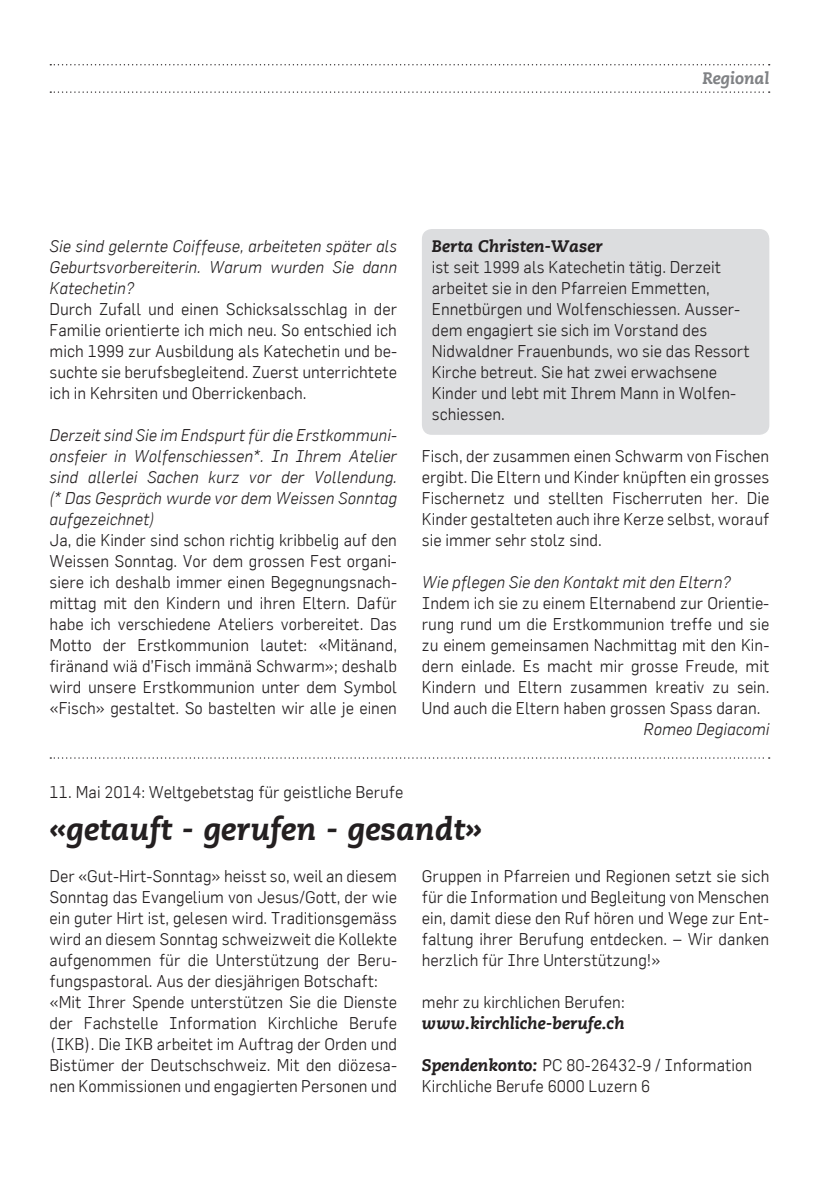
<style>
.page{position:relative;width:819px;height:1191px;background:#fff}
.page>*{position:absolute;margin:0;border:0;box-sizing:border-box;transform-origin:0 0}
.t1{font:italic 800 31.5px "Caecilia LT";color:#231f20}
.t2{font:300 16.62px/21px "Flama";color:#231f20;text-align:justify}
.t3{font:italic 300 16.62px/21px "Flama";color:#231f20;text-align:justify}
.t4{font:italic 800 16.62px "Caecilia LT";color:#231f20}
.t5{font:italic 800 16.62px "Caecilia LT";color:#808285}
.s1{font-family:"Caecilia LT";font-weight:800;font-style:italic}
</style>
<div class="page">
<svg style="left:50px;top:64px;width:719px;height:1px"></svg>
<svg style="left:50px;top:91px;width:719px;height:2px"></svg>
<div style="left:422px;top:229px;width:347px;height:206px;background:#dcdddf;border-radius:10px"></div>
<svg style="left:50px;top:757px;width:719px;height:1px"></svg>
<p class="t5" style="left:702px;top:68px;width:68px">Regional</p>
<p class="t3" style="left:50px;top:235px;width:349px">Sie sind gelernte Coiffeuse, arbeiteten später als Geburtsvorbereiterin. Warum wurden Sie dann Katechetin?</p>
<p class="t2" style="left:50px;top:298px;width:349px">Durch Zufall und einen Schicksalsschlag in der Familie orientierte ich mich neu. So entschied ich mich 1999 zur Ausbildung als Katechetin und be&shy;suchte sie berufsbegleitend. Zuerst unterrichtete ich in Kehrsiten und Oberrickenbach.</p>
<p class="t3" style="left:50px;top:424px;width:349px">Derzeit sind Sie im Endspurt für die Erstkommuni&shy;onsfeier in Wolfenschiessen*. In Ihrem Atelier sind allerlei Sachen kurz vor der Vollendung. (* Das Gespräch wurde vor dem Weissen Sonntag aufgezeichnet)</p>
<p class="t2" style="left:50px;top:529px;width:349px">Ja, die Kinder sind schon richtig kribbelig auf den Weissen Sonntag. Vor dem grossen Fest organi&shy;siere ich deshalb immer einen Begegnungsnach&shy;mittag mit den Kindern und ihren Eltern. Dafür habe ich verschiedene Ateliers vorbereitet. Das Motto der Erstkommunion lautet: «Mitänand, firänand wiä d’Fisch immänä Schwarm»; deshalb wird unsere Erstkommunion unter dem Symbol «Fisch» gestaltet. So bastelten wir alle je einen</p>
<p class="t4" style="left:432px;top:236px;width:172px">Berta Christen-Waser</p>
<p class="t2" style="left:432px;top:256px;width:319px;text-align:left">ist seit 1999 als Katechetin tätig. Derzeit arbeitet sie in den Pfarreien Emmetten, Ennetbürgen und Wolfenschiessen. Ausser&shy;dem engagiert sie sich im Vorstand des Nidwaldner Frauenbunds, wo sie das Ressort Kirche betreut. Sie hat zwei erwachsene Kinder und lebt mit Ihrem Mann in Wolfen&shy;schiessen.</p>
<p class="t2" style="left:422px;top:445px;width:349px">Fisch, der zusammen einen Schwarm von Fischen ergibt. Die Eltern und Kinder knüpften ein grosses Fischernetz und stellten Fischerruten her. Die Kinder gestalteten auch ihre Kerze selbst, worauf sie immer sehr stolz sind.</p>
<p class="t3" style="left:422px;top:571px;width:310px">Wie pflegen Sie den Kontakt mit den Eltern?</p>
<p class="t2" style="left:422px;top:592px;width:349px">Indem ich sie zu einem Elternabend zur Orientie&shy;rung rund um die Erstkommunion treffe und sie zu einem gemeinsamen Nachmittag mit den Kin&shy;dern einlade. Es macht mir grosse Freude, mit Kindern und Eltern zusammen kreativ zu sein.<br>Und auch die Eltern haben grossen Spass daran.</p>
<p class="t3" style="left:643px;top:718px;width:127px">Romeo Degiacomi</p>
<p class="t2" style="left:50px;top:781px;width:355px">11. Mai 2014: Weltgebetstag für geistliche Berufe</p>
<h1 class="t1" style="left:50px;top:810px;width:434px">«getauft - gerufen - gesandt»</h1>
<p class="t2" style="left:50px;top:865px;width:349px;text-align:left">Der «Gut-Hirt-Sonntag» heisst so, weil an diesem Sonntag das Evangelium von Jesus/Gott, der wie ein guter Hirt ist, gelesen wird. Traditionsgemäss wird an diesem Sonntag schweizweit die Kollekte aufgenommen für die Unterstützung der Beru&shy;fungspastoral. Aus der diesjährigen Botschaft: «Mit Ihrer Spende unterstützen Sie die Dienste der Fachstelle Information Kirchliche Berufe (IKB). Die IKB arbeitet im Auftrag der Orden und Bistümer der Deutschschweiz. Mit den diözesa&shy;nen Kommissionen und engagierten Personen und</p>
<p class="t2" style="left:422px;top:865px;width:349px">Gruppen in Pfarreien und Regionen setzt sie sich für die Information und Begleitung von Menschen ein, damit diese den Ruf hören und Wege zur Ent&shy;faltung ihrer Berufung entdecken. – Wir danken herzlich für Ihre Unterstützung!»</p>
<p class="t2" style="left:422px;top:991px;width:204px">mehr zu kirchlichen Berufen:</p>
<p class="t4" style="left:422px;top:1013px;width:204px">www.kirchliche-berufe.ch</p>
<p class="t2" style="left:422px;top:1054px;width:332px"><span class="s1">Spendenkonto:</span> PC 80-26432-9 / Information<br>Kirchliche Berufe 6000 Luzern 6</p>
</div>
